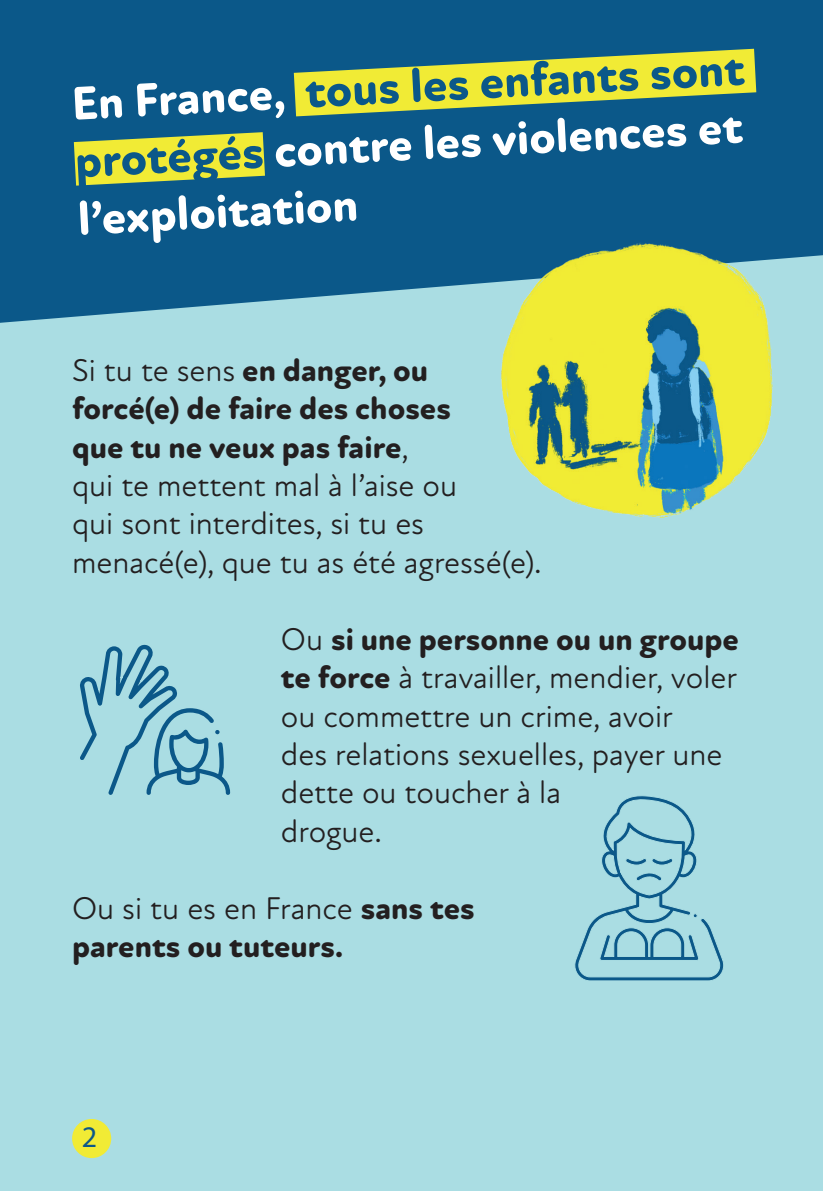
<style>
.page{position:relative;width:823px;height:1191px;background:#fff}
.page>*{position:absolute;margin:0;border:0;box-sizing:border-box;transform-origin:0 0}
.t1{font:800 48px/57.6px "New Atten Round";color:#fff;text-align:justify}
.t2{font:32px/38.4px "New Atten Round";color:#231f20}
.t3{font:800 32px/38.4px "New Atten Round";color:#231f20}
.t4{font:30px "Myriad Pro";color:#0b5889}
.s1{color:#0b5889}
.s2{font-weight:800}
.s3{font-weight:400}
</style>
<div class="page">
<div style="left:0;top:210px;width:822px;height:981px;background:#aadde3"></div>
<svg style="left:0;top:0;width:822px;height:323px;fill:#0b5889"></svg>
<svg style="left:249px;top:25px;width:551px;height:115px"></svg>
<svg style="left:29px;top:108px;width:280px;height:102px"></svg>
<svg style="left:80px;top:644px;width:151px;height:151px"></svg>
<div style="left:72px;top:1119px;width:39px;height:39px;background:#f1eb35;border-radius:50%"></div>
<svg style="left:575px;top:795px;width:148px;height:186px"></svg>
<img style="left:495px;top:241px;width:290px;height:277px">
<h1 class="t1" style="left:70px;top:76px;width:675px;rotate:-3deg">En France, <span class="s1">tous les enfants sont protégés</span> contre les violences et l’exploitation</h1>
<p class="t2" style="left:72px;top:351px;width:471px">Si tu te sens <span class="s2">en danger, ou forcé(e) de faire des choses<br>que tu ne veux pas faire</span>,<br>qui te mettent mal à l’aise ou<br>qui sont interdites, si tu es menacé(e), que tu as été agressé(e).</p>
<p class="t2" style="left:281px;top:620px;width:459px">Ou <span class="s2">si une personne ou un groupe te force</span> à travailler, mendier, voler ou commettre un crime, avoir<br>des relations sexuelles, payer une dette ou toucher à la<br>drogue.</p>
<p class="t3" style="left:72px;top:889px;width:404px"><span class="s3">Ou si tu es en France</span> sans tes parents ou tuteurs.</p>
<p class="t4" style="left:82px;top:1118px;width:17px">2</p>
</div>
